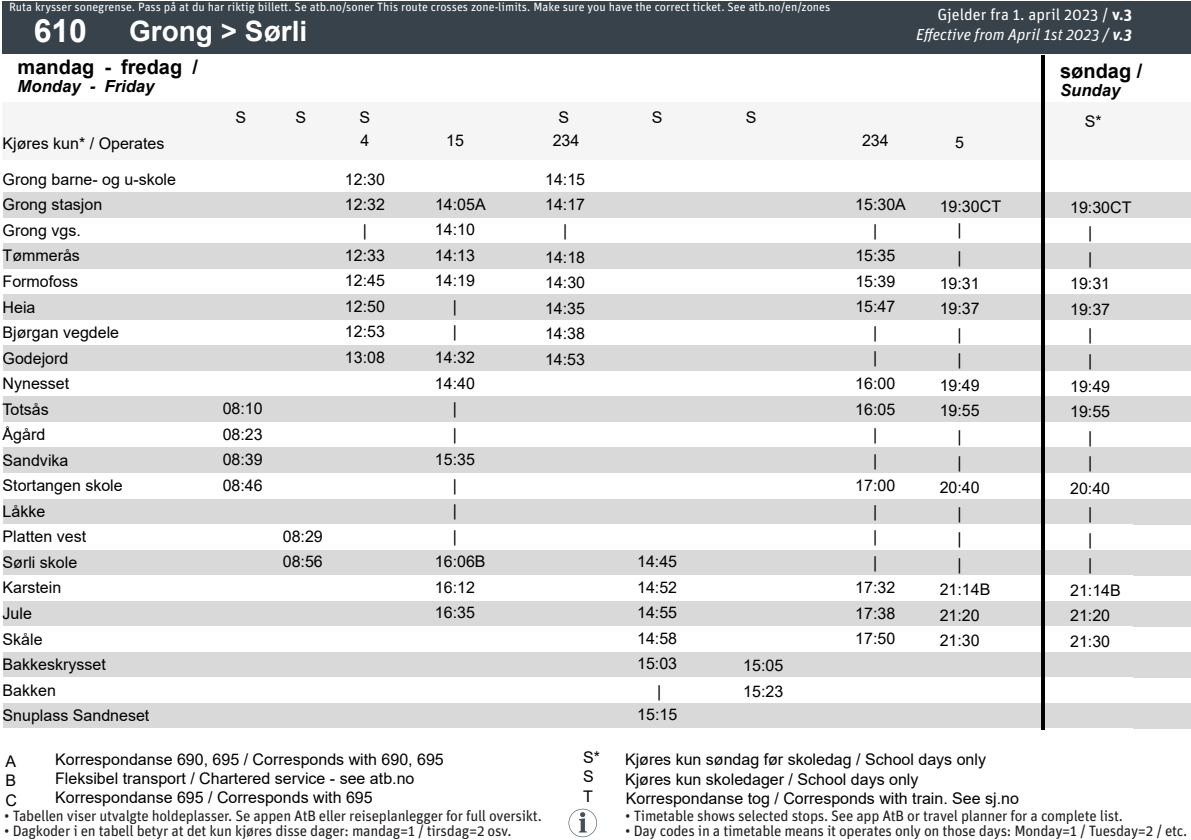
<style>
.page{position:relative;width:1191px;height:840px;background:#fff}
.page>*{position:absolute;margin:0;border:0;box-sizing:border-box;transform-origin:0 0}
.t1{font:700 32px "Arial";color:#fff}
.t2{font:700 28px "Arial";color:#fff}
.t3{font:700 20px "Arial";color:#000}
.t4{font:italic 700 16.6px "Arial";color:#000}
.t5{font:16px/25.6px "Arial";color:#000}
.t6{font:italic 16px "Unit Pro";color:#fff}
.t7{font:16px "Unit Pro";color:#fff}
.t8{font:16px/19.2px "Arial";color:#000;text-align:center}
.t9{font:15px "Unit Pro";letter-spacing:-.02em;color:#231f20}
.t10{font:12px "Unit Pro";color:#fff}
.s1{font-weight:700}
.s2{font-style:inherit}
</style>
<div class="page">
<div style="left:3px;top:102px;width:1187px;height:57px;background:#f5f5f5"></div>
<div style="left:3px;top:2px;width:115px;height:52px;background:#37424a"></div>
<div style="left:118px;top:2px;width:1072px;height:52px;background:#37424a"></div>
<div style="left:3px;top:192px;width:1187px;height:26px;background:#d9d9d9"></div>
<div style="left:3px;top:243px;width:1187px;height:26px;background:#d9d9d9"></div>
<div style="left:3px;top:294px;width:1187px;height:26px;background:#d9d9d9"></div>
<div style="left:3px;top:345px;width:1187px;height:26px;background:#d9d9d9"></div>
<div style="left:3px;top:396px;width:1187px;height:26px;background:#d9d9d9"></div>
<div style="left:3px;top:447px;width:1187px;height:26px;background:#d9d9d9"></div>
<div style="left:3px;top:498px;width:1187px;height:26px;background:#d9d9d9"></div>
<div style="left:3px;top:549px;width:1187px;height:26px;background:#d9d9d9"></div>
<div style="left:3px;top:600px;width:1187px;height:26px;background:#d9d9d9"></div>
<div style="left:3px;top:651px;width:1187px;height:26px;background:#d9d9d9"></div>
<div style="left:3px;top:702px;width:1187px;height:26px;background:#d9d9d9"></div>
<hr style="left:1041px;top:55px;width:3px;height:116px;background:#000">
<hr style="left:1041px;top:168px;width:3px;height:561px;background:#000">
<svg style="left:568px;top:808px;width:29px;height:28px"></svg>
<p class="t10" style="left:9px;top:-2px;width:823px">Ruta krysser sonegrense. Pass på at du har riktig billett. Se atb.no/soner This route crosses zone-limits. Make sure you have the correct ticket. See atb.no/en/zones</p>
<p class="t1" style="left:34px;top:8px;width:55px">610</p>
<p class="t2" style="left:129px;top:11px;width:180px">Grong &gt; Sørli</p>
<p class="t7" style="left:937px;top:4px;width:196px">Gjelder fra 1. april 2023 / <span class="s1">v.3</span></p>
<p class="t6" style="left:916px;top:23px;width:217px">Effective from April 1st 2023 / <span class="s1">v.3</span></p>
<p class="t3" style="left:18px;top:52px;width:182px">mandag - fredag /</p>
<p class="t4" style="left:18px;top:75px;width:138px">Monday - Friday</p>
<p class="t5" style="left:235px;top:105px;width:12px">S</p>
<p class="t5" style="left:295px;top:105px;width:12px">S</p>
<p class="t5" style="left:359px;top:106px;width:12px;line-height:22.6px">S<br>4</p>
<p class="t8" style="left:553px;top:106px;width:28px;line-height:22.6px"><span class="s2">S<br></span>234</p>
<p class="t5" style="left:652px;top:105px;width:12px">S</p>
<p class="t5" style="left:746px;top:105px;width:12px">S</p>
<p class="t5" style="left:446px;top:127px;width:19px">15</p>
<p class="t5" style="left:862px;top:127px;width:28px">234</p>
<p class="t5" style="left:955px;top:129px;width:10px">5</p>
<p class="t5" style="left:3px;top:130px;width:163px">Kjøres kun* / Operates</p>
<p class="t5" style="left:3px;top:166px;width:175px">Grong barne- og u-skole<br>Grong stasjon<br>Grong vgs.<br>Tømmerås<br>Formofoss<br>Heia<br>Bjørgan vegdele<br>Godejord<br>Nynesset<br>Totsås<br>Ågård<br>Sandvika<br>Stortangen skole<br>Låkke<br>Platten vest<br>Sørli skole<br>Karstein<br>Jule<br>Skåle<br>Bakkeskrysset<br>Bakken<br>Snuplass Sandneset</p>
<p class="t8" style="left:6px;top:751px;width:13px;text-align:justify"><span class="s2">A </span>B C</p>
<p class="t5" style="left:55px;top:749px;width:390px;line-height:19.2px">Korrespondanse 690, 695 / Corresponds with 690, 695<br>Fleksibel transport / Chartered service - see atb.no<br><span class="s2">Korrespondanse 695 / Corresponds with 695</span></p>
<p class="t8" style="left:583px;top:747px;width:18px;text-align:left">S*<br>S<br>T</p>
<p class="t5" style="left:345px;top:166px;width:42px">12:30</p>
<p class="t5" style="left:545px;top:166px;width:42px">14:15</p>
<p class="t5" style="left:345px;top:192px;width:42px">12:32</p>
<p class="t5" style="left:435px;top:192px;width:52px">14:05A</p>
<p class="t5" style="left:545px;top:192px;width:42px">14:17</p>
<p class="t5" style="left:855px;top:191px;width:52px">15:30<span class="s2">A</span></p>
<p class="t5" style="left:363px;top:217px;width:6px">|</p>
<p class="t5" style="left:435px;top:217px;width:42px">14:10</p>
<p class="t5" style="left:563px;top:217px;width:6px">|</p>
<p class="t5" style="left:873px;top:217px;width:6px">|</p>
<p class="t5" style="left:345px;top:242px;width:42px">12:33</p>
<p class="t5" style="left:435px;top:242px;width:42px">14:13</p>
<p class="t5" style="left:545px;top:244px;width:42px">14:18</p>
<p class="t5" style="left:855px;top:243px;width:42px">15:35</p>
<p class="t5" style="left:345px;top:268px;width:42px">12:45</p>
<p class="t5" style="left:435px;top:268px;width:42px">14:19</p>
<p class="t5" style="left:545px;top:270px;width:42px">14:30</p>
<p class="t5" style="left:855px;top:268px;width:42px">15:39</p>
<p class="t5" style="left:345px;top:293px;width:42px">12:50</p>
<p class="t5" style="left:453px;top:293px;width:6px">|</p>
<p class="t5" style="left:545px;top:295px;width:42px">14:35</p>
<p class="t5" style="left:855px;top:294px;width:42px">15:47</p>
<p class="t5" style="left:345px;top:319px;width:42px">12:53</p>
<p class="t5" style="left:453px;top:319px;width:6px">|</p>
<p class="t5" style="left:545px;top:321px;width:42px">14:38</p>
<p class="t5" style="left:873px;top:319px;width:6px">|</p>
<p class="t5" style="left:345px;top:344px;width:42px">13:08</p>
<p class="t5" style="left:435px;top:344px;width:42px">14:32</p>
<p class="t5" style="left:545px;top:346px;width:42px">14:53</p>
<p class="t5" style="left:873px;top:345px;width:6px">|</p>
<p class="t5" style="left:435px;top:370px;width:42px">14:40</p>
<p class="t5" style="left:855px;top:370px;width:42px">16:00</p>
<p class="t5" style="left:939px;top:193px;width:63px">19:30CT</p>
<p class="t5" style="left:957px;top:244px;width:6px">|</p>
<p class="t5" style="left:939px;top:270px;width:42px">19:31</p>
<p class="t5" style="left:939px;top:295px;width:42px">19:37</p>
<p class="t5" style="left:957px;top:321px;width:6px">|</p>
<p class="t5" style="left:957px;top:346px;width:6px">|</p>
<p class="t5" style="left:939px;top:372px;width:42px">19:49</p>
<p class="t5" style="left:939px;top:397px;width:42px">19:55</p>
<p class="t5" style="left:957px;top:423px;width:6px">|</p>
<p class="t5" style="left:957px;top:449px;width:6px">|</p>
<p class="t5" style="left:939px;top:474px;width:42px">20:40</p>
<p class="t5" style="left:957px;top:500px;width:6px">|</p>
<p class="t5" style="left:957px;top:525px;width:6px">|</p>
<p class="t5" style="left:957px;top:551px;width:6px">|</p>
<p class="t5" style="left:939px;top:576px;width:52px">21:14B</p>
<p class="t5" style="left:939px;top:602px;width:42px">21:20</p>
<p class="t5" style="left:939px;top:627px;width:42px">21:30</p>
<p class="t5" style="left:957px;top:216px;width:6px">|</p>
<p class="t5" style="left:223px;top:395px;width:42px">08:10</p>
<p class="t5" style="left:453px;top:395px;width:6px">|</p>
<p class="t5" style="left:855px;top:396px;width:42px">16:05</p>
<p class="t5" style="left:223px;top:421px;width:42px">08:23</p>
<p class="t5" style="left:453px;top:421px;width:6px">|</p>
<p class="t5" style="left:873px;top:421px;width:6px">|</p>
<p class="t5" style="left:223px;top:446px;width:42px">08:39</p>
<p class="t5" style="left:435px;top:446px;width:42px">15:35</p>
<p class="t5" style="left:873px;top:447px;width:6px">|</p>
<p class="t5" style="left:223px;top:472px;width:42px">08:46</p>
<p class="t5" style="left:453px;top:472px;width:6px">|</p>
<p class="t5" style="left:855px;top:472px;width:42px">17:00</p>
<p class="t5" style="left:453px;top:497px;width:6px">|</p>
<p class="t5" style="left:873px;top:498px;width:6px">|</p>
<p class="t5" style="left:283px;top:523px;width:42px">08:29</p>
<p class="t5" style="left:453px;top:523px;width:6px">|</p>
<p class="t5" style="left:873px;top:523px;width:6px">|</p>
<p class="t5" style="left:283px;top:548px;width:42px">08:56</p>
<p class="t5" style="left:435px;top:548px;width:52px">16:06B</p>
<p class="t5" style="left:637px;top:548px;width:42px">14:45</p>
<p class="t5" style="left:873px;top:549px;width:6px">|</p>
<p class="t5" style="left:435px;top:574px;width:42px">16:12</p>
<p class="t5" style="left:637px;top:574px;width:42px">14:52</p>
<p class="t5" style="left:855px;top:574px;width:42px">17:32</p>
<p class="t5" style="left:435px;top:599px;width:42px">16:35</p>
<p class="t5" style="left:637px;top:599px;width:42px">14:55</p>
<p class="t5" style="left:855px;top:600px;width:42px">17:38</p>
<p class="t5" style="left:637px;top:625px;width:42px">14:58</p>
<p class="t5" style="left:855px;top:625px;width:42px">17:50</p>
<p class="t5" style="left:637px;top:650px;width:42px">15:03</p>
<p class="t5" style="left:743px;top:652px;width:42px">15:05</p>
<p class="t5" style="left:657px;top:678px;width:6px">|</p>
<p class="t5" style="left:743px;top:678px;width:42px">15:23</p>
<p class="t5" style="left:637px;top:700px;width:42px">15:<span class="s2">15</span></p>
<p class="t5" style="left:625px;top:748px;width:395px;line-height:19.8px">Kjøres kun søndag før skoledag / School days only<br>Kjøres kun skoledager / School days only<br>Korrespondanse tog / Corresponds with train. See sj.no</p>
<p class="t3" style="left:1060px;top:56px;width:84px">søndag /</p>
<p class="t4" style="left:1060px;top:79px;width:62px">Sunday</p>
<p class="t5" style="left:1084px;top:108px;width:18px">S*</p>
<p class="t5" style="left:1070px;top:194px;width:63px">19:30CT</p>
<p class="t5" style="left:1088px;top:220px;width:6px">|</p>
<p class="t5" style="left:1088px;top:245px;width:6px">|</p>
<p class="t5" style="left:1070px;top:271px;width:42px">19:31</p>
<p class="t5" style="left:1070px;top:296px;width:42px">19:37</p>
<p class="t5" style="left:1088px;top:322px;width:6px">|</p>
<p class="t5" style="left:1088px;top:347px;width:6px">|</p>
<p class="t5" style="left:1070px;top:373px;width:42px">19:49</p>
<p class="t5" style="left:1070px;top:398px;width:42px">19:55</p>
<p class="t5" style="left:1088px;top:424px;width:6px">|</p>
<p class="t5" style="left:1088px;top:449px;width:6px">|</p>
<p class="t5" style="left:1070px;top:475px;width:42px">20:40</p>
<p class="t5" style="left:1088px;top:500px;width:6px">|</p>
<p class="t5" style="left:1088px;top:526px;width:6px">|</p>
<p class="t5" style="left:1088px;top:551px;width:6px">|</p>
<p class="t5" style="left:1070px;top:577px;width:52px">21:14B</p>
<p class="t5" style="left:1070px;top:602px;width:42px">21:20</p>
<p class="t5" style="left:1070px;top:628px;width:42px">21:30</p>
<p class="t9" style="left:4px;top:804px;width:539px">• Tabellen viser utvalgte holdeplasser. Se appen AtB eller reiseplanlegger for full oversikt.</p>
<p class="t9" style="left:4px;top:819px;width:509px">• Dagkoder i en tabell betyr at det kun kjøres disse dager: mandag=1 / tirsdag=2 osv.</p>
<p class="t9" style="left:625px;top:804px;width:499px">• Timetable shows selected stops. See app AtB or travel planner for a complete list.</p>
<p class="t9" style="left:625px;top:819px;width:563px">• Day codes in a timetable means it operates only on those days: Monday=1 / Tuesday=2 / etc.</p>
</div>
